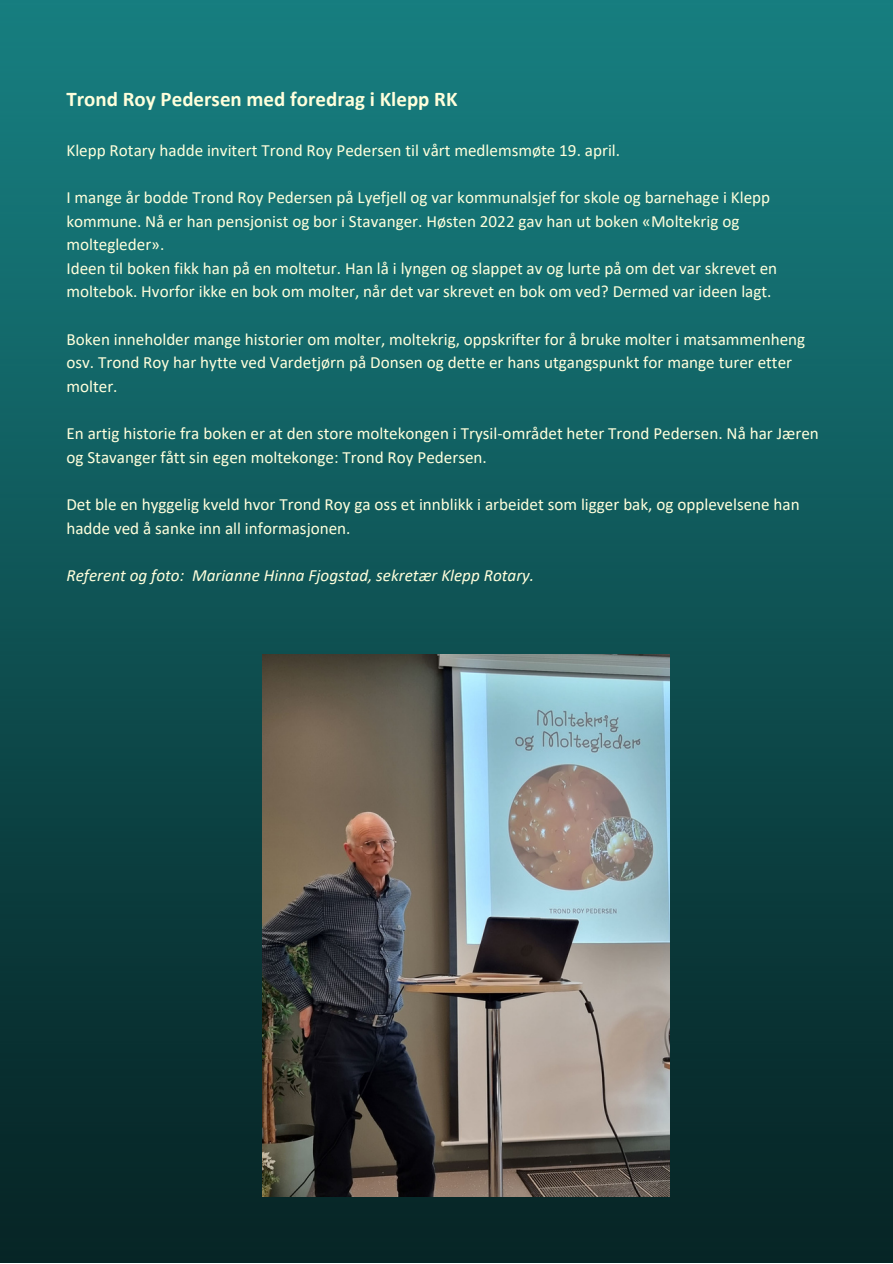
<style>
.page{position:relative;width:893px;height:1264px;background:#fff}
.page>*{position:absolute;margin:0;border:0;box-sizing:border-box;transform-origin:0 0}
.t1{font:700 21px "Calibri";color:#ffffdc}
.t2{font:17.1px/23.5px "Calibri";color:#ffffdc}
.t3{font:italic 17.1px "Calibri";color:#ffffdc}
</style>
<div class="page">
<img style="left:0;top:0;width:892px;height:1262px">
<img style="left:263px;top:654px;width:407px;height:542px">
<p class="t1" style="left:66px;top:90px;width:392px">Trond Roy Pedersen med foredrag i Klepp RK</p>
<p class="t2" style="left:66px;top:140px;width:555px">Klepp Rotary hadde invitert Trond Roy Pedersen til vårt medlemsmøte 19. april.</p>
<p class="t2" style="left:66px;top:187px;width:705px">I mange år bodde Trond Roy Pedersen på Lyefjell og var kommunalsjef for skole og barnehage i Klepp kommune. Nå er han pensjonist og bor i Stavanger. Høsten 2022 gav han ut boken «Moltekrig og moltegleder».</p>
<p class="t2" style="left:66px;top:258px;width:712px">Ideen til boken fikk han på en moltetur. Han lå i lyngen og slappet av og lurte på om det var skrevet en moltebok. Hvorfor ikke en bok om molter, når det var skrevet en bok om ved? Dermed var ideen lagt.</p>
<p class="t2" style="left:66px;top:328px;width:740px">Boken inneholder mange historier om molter, moltekrig, oppskrifter for å bruke molter i matsammenheng osv. Trond Roy har hytte ved Vardetjørn på Donsen og dette er hans utgangspunkt for mange turer etter molter.</p>
<p class="t2" style="left:66px;top:423px;width:754px">En artig historie fra boken er at den store moltekongen i Trysil-området heter Trond Pedersen. Nå har Jæren og Stavanger fått sin egen moltekonge: Trond Roy Pedersen.</p>
<p class="t2" style="left:66px;top:494px;width:734px">Det ble en hyggelig kveld hvor Trond Roy ga oss et innblikk i arbeidet som ligger bak, og opplevelsene han hadde ved å sanke inn all informasjonen.</p>
<p class="t3" style="left:66px;top:568px;width:469px">Referent og foto: Marianne Hinna Fjogstad, sekretær Klepp Rotary.</p>
</div>
